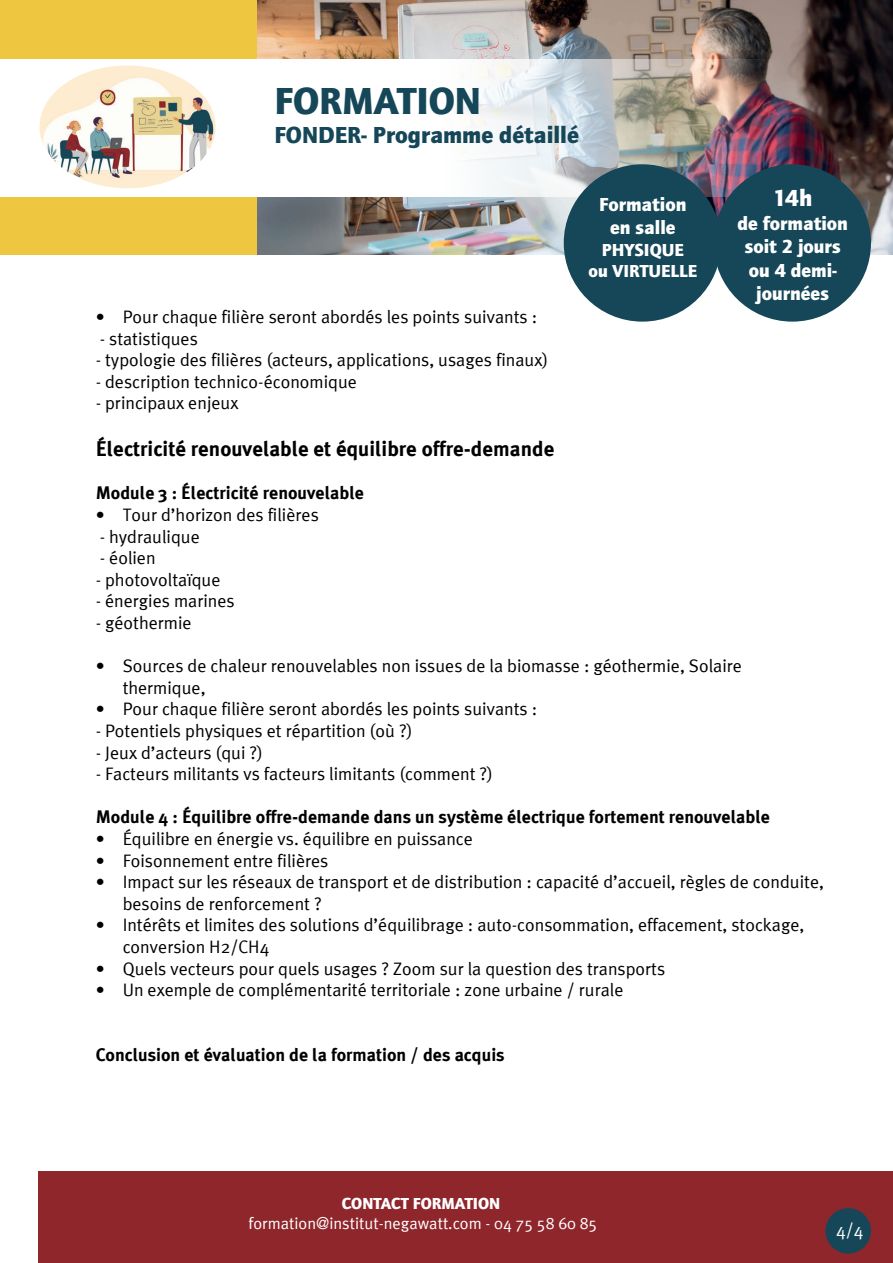
<style>
.page{position:relative;width:893px;height:1263px;background:#fff}
.page>*{position:absolute;margin:0;border:0;box-sizing:border-box;transform-origin:0 0}
.t1{font:900 39px "Quay Itc T";color:#154758}
.t2{font:900 24px "Quay Itc T";color:#154758}
.t3{font:900 24px "Quay Itc T";color:#fff}
.t4{font:700 21px "Meta Plus";color:#000001}
.t5{font:900 19.5px/23.4px "Quay Itc T";color:#fff;text-align:center}
.t6{font:18px/21.6px "Meta Plus Normal";color:#000001}
.t7{font:700 18px "Meta Plus";color:#000001}
.t8{font:900 18px/21.6px "Quay Itc T";color:#fff;text-align:center}
.t9{font:18px "Meta Plus Normal";color:#fff}
.t10{font:16.5px "Meta Plus Normal";color:#fff}
.t11{font:900 16.5px "Quay Itc T";color:#fff}
</style>
<div class="page">
<div style="left:38px;top:1171px;width:855px;height:92px;background:#8f262c"></div>
<img style="left:256px;top:0;width:637px;height:255px">
<div style="left:0;top:0;width:256px;height:255px;background:#efc63f"></div>
<img style="left:0;top:59px;width:838px;height:138px">
<div style="left:825px;top:1208px;width:46px;height:45px;background:#154758;border-radius:50%"></div>
<div style="left:714px;top:164px;width:157px;height:158px;background:#154758;border-radius:50%"></div>
<img style="left:40px;top:65px;width:176px;height:123px">
<div style="left:564px;top:164px;width:157px;height:158px;background:#154758;border-radius:50%"></div>
<h1 class="t1" style="left:275px;top:78px;width:208px">FORMATION</h1>
<h2 class="t2" style="left:275px;top:121px;width:306px">FONDER- Programme détaillé</h2>
<p class="t5" style="left:599px;top:192px;width:89px">Formation en salle</p>
<p class="t8" style="left:589px;top:239px;width:110px">PHYSIQUE<br>ou VIRTUELLE</p>
<h2 class="t3" style="left:773px;top:184px;width:41px">14h</h2>
<p class="t5" style="left:737px;top:212px;width:112px">de formation soit 2 jours ou 4 demi&shy;journées</p>
<p class="t6" style="left:96px;top:306px;width:443px">• Pour chaque filière seront abordés les points suivants :</p>
<p class="t6" style="left:100px;top:327px;width:100px">- statistiques</p>
<p class="t6" style="left:96px;top:349px;width:454px">- typologie des filières (acteurs, applications, usages finaux)</p>
<p class="t6" style="left:96px;top:370px;width:263px">- description technico-économique</p>
<p class="t6" style="left:96px;top:392px;width:144px">- principaux enjeux</p>
<p class="t4" style="left:96px;top:437px;width:460px">Électricité renouvelable et équilibre offre-demande</p>
<p class="t7" style="left:96px;top:483px;width:270px">Module 3 : Électricité renouvelable</p>
<p class="t6" style="left:96px;top:504px;width:225px">• Tour d’horizon des filières</p>
<p class="t6" style="left:100px;top:525px;width:102px">- hydraulique</p>
<p class="t6" style="left:100px;top:547px;width:57px">- éolien</p>
<p class="t6" style="left:96px;top:568px;width:126px">- photovoltaïque</p>
<p class="t6" style="left:96px;top:590px;width:141px">- énergies marines</p>
<p class="t6" style="left:96px;top:612px;width:98px">- géothermie</p>
<p class="t6" style="left:123px;top:655px;width:621px;text-indent:-27px">• Sources de chaleur renouvelables non issues de la biomasse : géothermie, Solaire thermique,</p>
<p class="t6" style="left:96px;top:698px;width:443px">• Pour chaque filière seront abordés les points suivants :</p>
<p class="t6" style="left:96px;top:720px;width:318px">- Potentiels physiques et répartition (où ?)</p>
<p class="t6" style="left:96px;top:741px;width:169px">- Jeux d’acteurs (qui ?)</p>
<p class="t6" style="left:96px;top:763px;width:399px">- Facteurs militants vs facteurs limitants (comment ?)</p>
<p class="t7" style="left:96px;top:807px;width:676px">Module 4 : Équilibre offre-demande dans un système électrique fortement renouvelable</p>
<p class="t6" style="left:96px;top:828px;width:379px">• Équilibre en énergie vs. équilibre en puissance</p>
<p class="t6" style="left:96px;top:849px;width:234px">• Foisonnement entre filières</p>
<p class="t6" style="left:123px;top:871px;width:703px;text-indent:-27px">• Impact sur les réseaux de transport et de distribution : capacité d’accueil, règles de conduite, besoins de renforcement ?</p>
<p class="t6" style="left:123px;top:914px;width:683px;text-indent:-27px">• Intérêts et limites des solutions d’équilibrage : auto-consommation, effacement, stockage, conversion H2/CH4</p>
<p class="t6" style="left:96px;top:957px;width:571px">• Quels vecteurs pour quels usages ? Zoom sur la question des transports</p>
<p class="t6" style="left:96px;top:979px;width:529px">• Un exemple de complémentarité territoriale : zone urbaine / rurale</p>
<p class="t7" style="left:96px;top:1044px;width:411px">Conclusion et évaluation de la formation / des acquis</p>
<p class="t11" style="left:342px;top:1194px;width:160px">CONTACT FORMATION</p>
<p class="t10" style="left:249px;top:1213px;width:350px">formation@institut-negawatt.com - 04 75 58 60 85</p>
<p class="t9" style="left:836px;top:1220px;width:29px">4/4</p>
</div>
